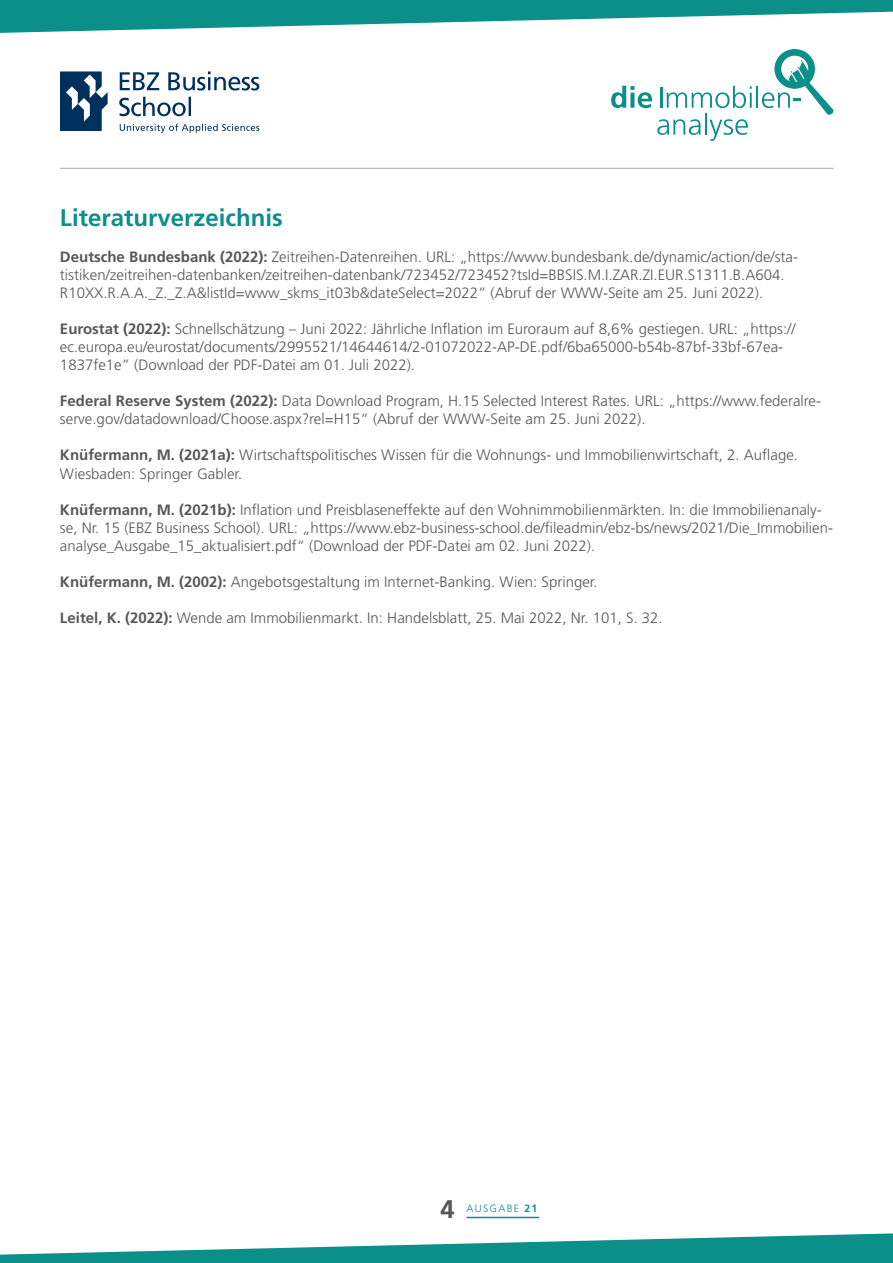
<style>
.page{position:relative;width:893px;height:1263px;background:#fff}
.page>*{position:absolute;margin:0;border:0;box-sizing:border-box;transform-origin:0 0}
.t1{font:700 25.5px "Frutiger LT Pro";color:#575756}
.t2{font:700 24px "Frutiger LT Pro";color:#0b8f89}
.t3{font:300 15px/18px "Frutiger LT Std";color:#575756}
.t4{font:300 10.5px "Frutiger LT Std";letter-spacing:.12em;color:#0b8f89}
.s1{font-family:"Frutiger LT Pro";font-weight:700}
</style>
<div class="page">
<svg style="left:119px;top:97px;width:72px;height:19px"></svg>
<svg style="left:120px;top:71px;width:139px;height:20px"></svg>
<svg style="left:120px;top:124px;width:139px;height:9px"></svg>
<svg style="left:60px;top:71px;width:48px;height:60px"></svg>
<hr style="left:60px;top:168px;width:773px;height:1px;background:#ada9a7">
<svg style="left:611px;top:86px;width:41px;height:22px"></svg>
<hr style="left:660px;top:87px;width:2px;height:21px;background:#0b8f89">
<svg style="left:667px;top:86px;width:85px;height:22px"></svg>
<hr style="left:756px;top:86px;width:2px;height:22px;background:#0b8f89">
<svg style="left:762px;top:49px;width:72px;height:66px"></svg>
<svg style="left:657px;top:119px;width:44px;height:16px"></svg>
<hr style="left:705px;top:113px;width:2px;height:22px;background:#0b8f89">
<svg style="left:709px;top:119px;width:39px;height:22px"></svg>
<svg style="left:0;top:0;width:893px;height:33px"></svg>
<svg style="left:0;top:1233px;width:893px;height:30px"></svg>
<hr style="left:467px;top:1217px;width:72px;height:1px;background:#0b8f89">
<h2 class="t2" style="left:60px;top:204px;width:224px">Literaturverzeichnis</h2>
<p class="t3" style="left:60px;top:248px;width:739px"><span class="s1">Deutsche Bundesbank (2022):</span> Zeitreihen-Datenreihen. URL: „https://www.bundesbank.de/dynamic/action/de/sta&shy;tistiken/zeitreihen-datenbanken/zeitreihen-datenbank/723452/723452?tsId=BBSIS.M.I.ZAR.ZI.EUR.S1311.B.A604.<br>R10XX.R.A.A._Z._Z.A&amp;listId=www_skms_it03b&amp;dateSelect=2022” (Abruf der WWW-Seite am 25. Juni 2022).</p>
<p class="t3" style="left:60px;top:320px;width:737px"><span class="s1">Eurostat (2022):</span> Schnellschätzung – Juni 2022: Jährliche Inflation im Euroraum auf 8,6% gestiegen. URL: „https:// ec.europa.eu/eurostat/documents/2995521/14644614/2-01072022-AP-DE.pdf/6ba65000-b54b-87bf-33bf-67ea-<br>1837fe1e” (Download der PDF-Datei am 01. Juli 2022).</p>
<p class="t3" style="left:60px;top:392px;width:763px"><span class="s1">Federal Reserve System (2022):</span> Data Download Program, H.15 Selected Interest Rates. URL: „https://www.federalre&shy;serve.gov/datadownload/Choose.aspx?rel=H15“ (Abruf der WWW-Seite am 25. Juni 2022).</p>
<p class="t3" style="left:60px;top:446px;width:740px"><span class="s1">Knüfermann, M. (2021a):</span> Wirtschaftspolitisches Wissen für die Wohnungs- und Immobilienwirtschaft, 2. Auflage.<br>Wiesbaden: Springer Gabler.</p>
<p class="t3" style="left:60px;top:500px;width:775px"><span class="s1">Knüfermann, M. (2021b):</span> Inflation und Preisblaseneffekte auf den Wohnimmobilienmärkten. In: die Immobilienanaly&shy;se, Nr. 15 (EBZ Business School). URL: „https://www.ebz-business-school.de/fileadmin/ebz-bs/news/2021/Die_Immobilien&shy;analyse_Ausgabe_15_aktualisiert.pdf“ (Download der PDF-Datei am 02. Juni 2022).</p>
<p class="t3" style="left:60px;top:572px;width:539px"><span class="s1">Knüfermann, M. (2002):</span> Angebotsgestaltung im Internet-Banking. Wien: Springer.</p>
<p class="t3" style="left:60px;top:608px;width:604px"><span class="s1">Leitel, K. (2022):</span> Wende am Immobilienmarkt. In: Handelsblatt, 25. Mai 2022, Nr. 101, S. 32.</p>
<h1 class="t1" style="left:440px;top:1194px;width:16px">4</h1>
<p class="t4" style="left:467px;top:1203px;width:72px">AUSGABE <span class="s1">21</span></p>
</div>
